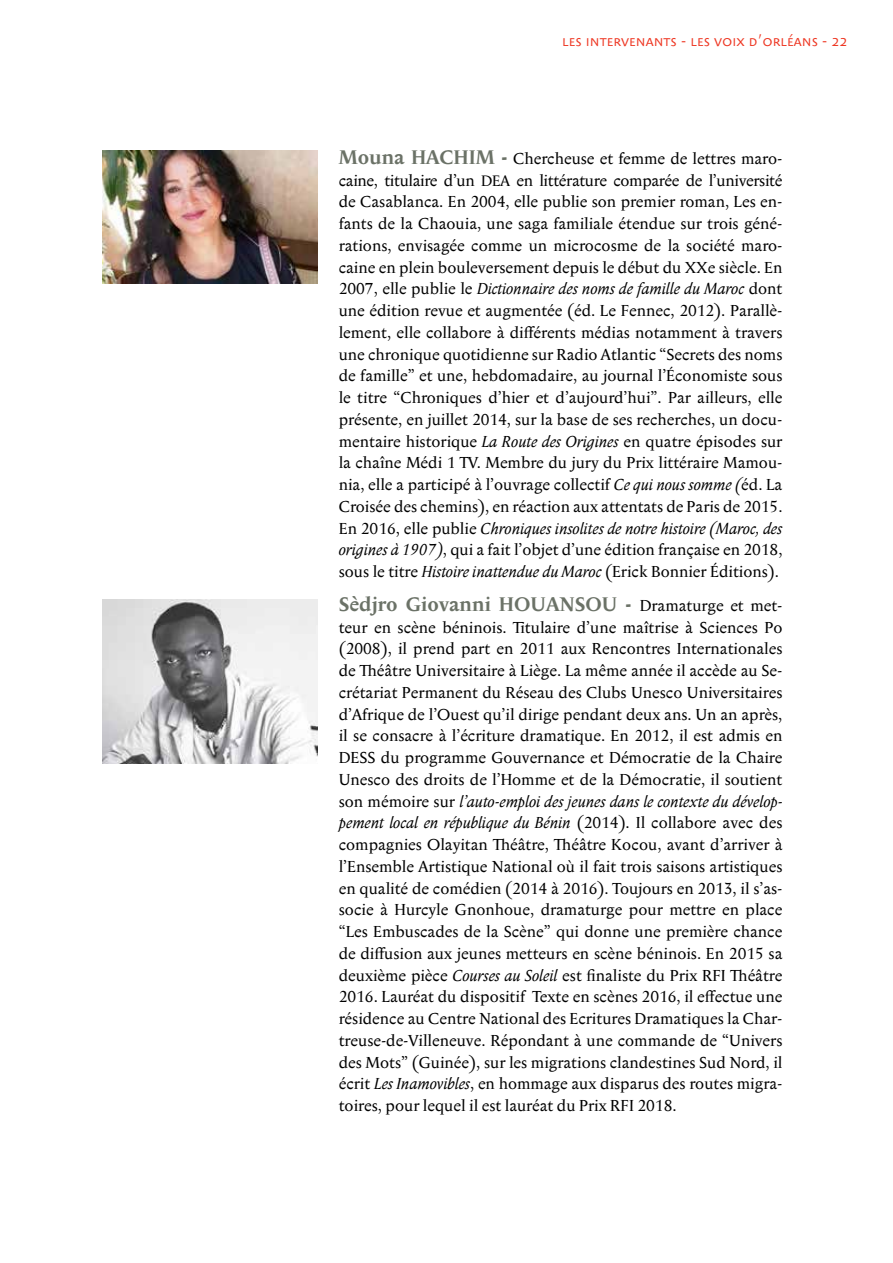
<style>
.page{position:relative;width:893px;height:1263px;background:#fff}
.page>*{position:absolute;margin:0;border:0;box-sizing:border-box;transform-origin:0 0}
.t1{font:700 19.5px "Anselm Serif";color:#6b7267}
.t2{font:15.75px/21.8px "Anselm Serif";color:#000;text-align:justify}
.t3{font:300 15.75px "Anselm Sans";color:#ee3824}
.s1{font-weight:700;font-size:19.5px;color:#6b7267}
.s2{font-size:15px}
.s3{font-style:italic}
.s4{font-weight:400;font-size:15.75px;color:#000}
</style>
<div class="page">
<img style="left:102px;top:151px;width:215px;height:132px">
<img style="left:102px;top:600px;width:215px;height:163px">
<p class="t3" style="left:562px;top:29px;width:287px">les intervenants - les voix d’orléans - 22</p>
<p class="t2" style="left:339px;top:147px;width:445px"><span class="s1">Mouna HACHIM -</span> Chercheuse et femme de lettres maro&shy;caine, titulaire d’un <span class="s2">DEA</span> en littérature comparée de l’université de Casablanca. En 2004, elle publie son premier roman, Les en&shy;fants de la Chaouia, une saga familiale étendue sur trois géné&shy;rations, envisagée comme un microcosme de la société maro&shy;caine en plein bouleversement depuis le début du XXe siècle. En 2007, elle publie le <span class="s3">Dictionnaire des noms de famille du Maroc</span> dont une édition revue et augmentée (éd. Le Fennec, 2012). Parallè&shy;lement, elle collabore à différents médias notamment à travers une chronique quotidienne sur Radio Atlantic “Secrets des noms de famille” et une, hebdomadaire, au journal l’Économiste sous le titre “Chroniques d’hier et d’aujourd’hui”. Par ailleurs, elle présente, en juillet 2014, sur la base de ses recherches, un docu&shy;mentaire historique <span class="s3">La Route des Origines</span> en quatre épisodes sur la chaîne Médi 1 TV. Membre du jury du Prix littéraire Mamou&shy;nia, elle a participé à l’ouvrage collectif <span class="s3">Ce qui nous somme (</span>éd. La Croisée des chemins), en réaction aux attentats de Paris de 2015.<br>En 2016, elle publie <span class="s3">Chroniques insolites de notre histoire (Maroc, des origines à 1907)</span>, qui a fait l’objet d’une édition française en 2018, sous le titre <span class="s3">Histoire inattendue du Maroc</span> (Erick Bonnier Éditions).</p>
<p class="t1" style="left:339px;top:590px;width:445px">Sèdjro Giovanni HOUANSOU - <span class="s4">Dramaturge et met-</span></p>
<p class="t2" style="left:339px;top:616px;width:445px">teur en scène béninois. Titulaire d’une maîtrise à Sciences Po (2008), il prend part en 2011 aux Rencontres Internationales de Théâtre Universitaire à Liège. La même année il accède au Se&shy;crétariat Permanent du Réseau des Clubs Unesco Universitaires d’Afrique de l’Ouest qu’il dirige pendant deux ans. Un an après, il se consacre à l’écriture dramatique. En 2012, il est admis en DESS du programme Gouvernance et Démocratie de la Chaire Unesco des droits de l’Homme et de la Démocratie, il soutient son mémoire sur <span class="s3">l’auto-emploi des jeunes dans le contexte du dévelop&shy;pement local en république du Bénin</span> (2014). Il collabore avec des compagnies Olayitan Théâtre, Théâtre Kocou, avant d’arriver à l’Ensemble Artistique National où il fait trois saisons artistiques en qualité de comédien (2014 à 2016). Toujours en 2013, il s’as&shy;socie à Hurcyle Gnonhoue, dramaturge pour mettre en place “Les Embuscades de la Scène” qui donne une première chance de diffusion aux jeunes metteurs en scène béninois. En 2015 sa deuxième pièce <span class="s3">Courses au Soleil</span> est finaliste du Prix RFI Théâtre 2016. Lauréat du dispositif Texte en scènes 2016, il effectue une résidence au Centre National des Ecritures Dramatiques la Char&shy;treuse-de-Villeneuve. Répondant à une commande de “Univers des Mots” (Guinée), sur les migrations clandestines Sud Nord, il écrit <span class="s3">Les Inamovibles</span>, en hommage aux disparus des routes migra&shy;toires, pour lequel il est lauréat du Prix RFI 2018.</p>
</div>
